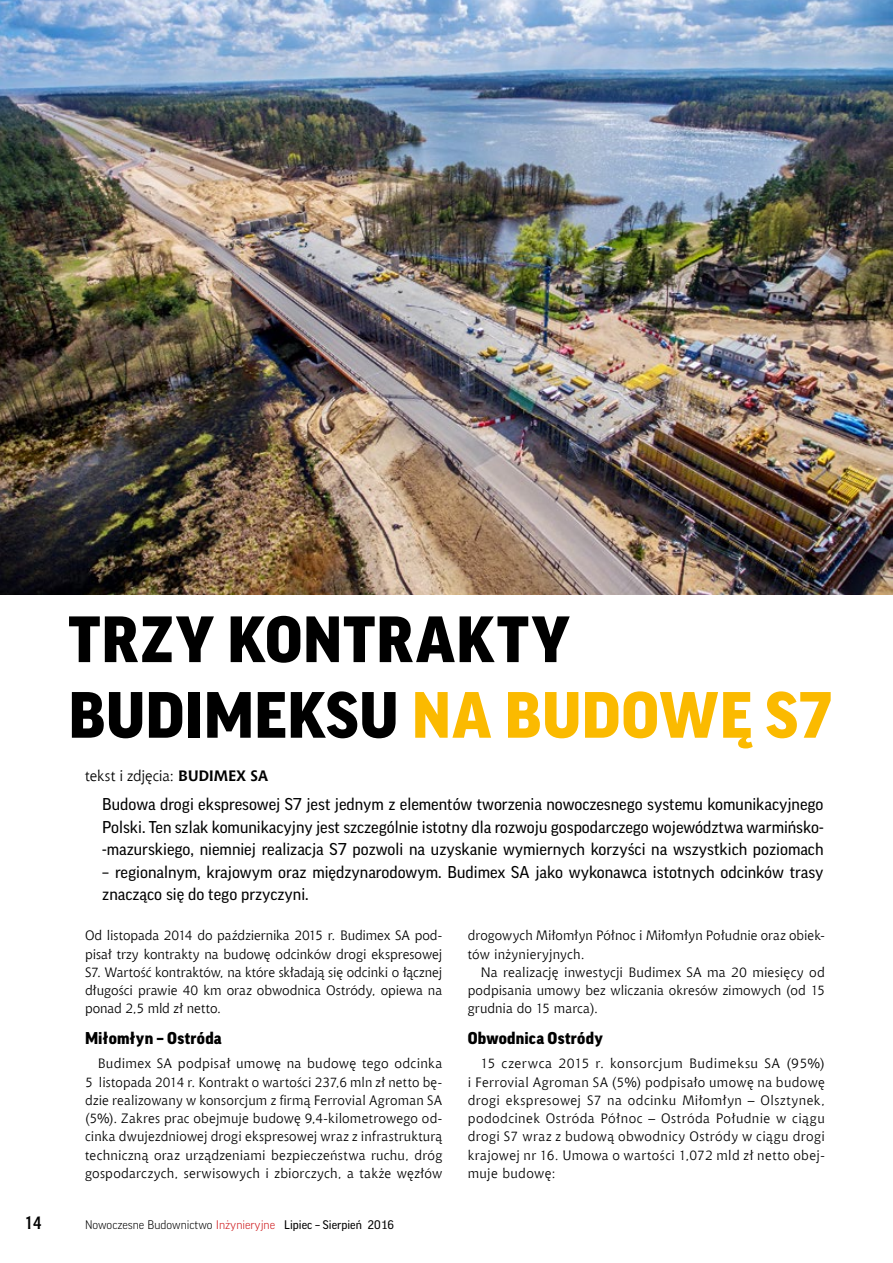
<style>
.page{position:relative;width:893px;height:1263px;background:#fff}
.page>*{position:absolute;margin:0;border:0;box-sizing:border-box;transform-origin:0 0}
.tytul{font:900 63px/75.6px "Good Pro";letter-spacing:.01em;color:#000}
.t1{font:700 18px "Aerton Cnd EFN";color:#000}
.lead{font:16.5px/22.5px "Good Pro";color:#000;text-align:justify}
.srodtytuly{font:900 16.5px "Good Pro";letter-spacing:.015em;color:#000}
.autor{font:15px "Chianti EU";letter-spacing:-.015em;color:#000}
.text_podstawowy{font:13.5px/18.3px "Chianti EU";letter-spacing:.015em;color:#000;text-align:justify}
.text_pierwszy{font:13.5px/18.3px "Chianti EU";letter-spacing:-.005em;color:#000;text-align:justify}
.t2{font:300 12px "Good Pro";color:#000}
.s1{color:#fbba00}
.s2{font-weight:700}
.s3{color:#cd171a}
.s4{font-weight:400}
</style>
<div class="page">
<img style="left:0;top:0;width:893px;height:594px">
<p class="tytul" style="left:68px;top:602px;width:764px">TRZY KONTRAKTY<br>BUDIMEKSU <span class="s1">NA BUDOWĘ S7</span></p>
<p class="autor" style="left:85px;top:766px;width:184px">tekst i zdjęcia: <span class="s2">BUDIMEX SA</span></p>
<p class="lead" style="left:102px;top:793px;width:723px">Budowa drogi ekspresowej S7 jest jednym z elementów tworzenia nowoczesnego systemu komunikacyjnego Polski. Ten szlak komunikacyjny jest szczególnie istotny dla rozwoju gospodarczego województwa warmińsko--mazurskiego, niemniej realizacja S7 pozwoli na uzyskanie wymiernych korzyści na wszystkich poziomach</p>
<p class="lead" style="left:102px;top:860px;width:723px">– regionalnym, krajowym oraz międzynarodowym. Budimex SA jako wykonawca istotnych odcinków trasy znacząco się do tego przyczyni.</p>
<p class="text_pierwszy" style="left:85px;top:926px;width:359px">Od listopada 2014 do października 2015 r. Budimex SA pod&shy;pisał trzy kontrakty na budowę odcinków drogi ekspresowej S7. Wartość kontraktów, na które składają się odcinki o łącznej długości prawie 40 km oraz obwodnica Ostródy, opiewa na ponad 2,5 mld zł netto.</p>
<p class="srodtytuly" style="left:85px;top:1029px;width:138px">Miłomłyn – Ostróda</p>
<p class="text_podstawowy" style="left:85px;top:1054px;width:359px;text-indent:13px">Budimex SA podpisał umowę na budowę tego odcinka 5 listopada 2014 r. Kontrakt o wartości 237,6 mln zł netto bę&shy;dzie realizowany w konsorcjum z firmą Ferrovial Agroman SA (5%). Zakres prac obejmuje budowę 9,4-kilometrowego od&shy;cinka dwujezdniowej drogi ekspresowej wraz z infrastrukturą techniczną oraz urządzeniami bezpieczeństwa ruchu, dróg gospodarczych, serwisowych i zbiorczych, a także węzłów</p>
<p class="t1" style="left:25px;top:1212px;width:18px">14</p>
<p class="t2" style="left:85px;top:1218px;width:310px">Nowoczesne Budownictwo <span class="s3">Inżynieryjne</span> <span class="s4">Lipiec – Sierpień 2016</span></p>
<p class="text_podstawowy" style="left:468px;top:926px;width:359px">drogowych Miłomłyn Północ i Miłomłyn Południe oraz obiek&shy;tów inżynieryjnych.</p>
<p class="text_podstawowy" style="left:468px;top:963px;width:359px;text-indent:13px">Na realizację inwestycji Budimex SA ma 20 miesięcy od podpisania umowy bez wliczania okresów zimowych (od 15 grudnia do 15 marca).</p>
<p class="srodtytuly" style="left:468px;top:1029px;width:137px">Obwodnica Ostródy</p>
<p class="text_podstawowy" style="left:468px;top:1054px;width:359px;text-indent:13px">15 czerwca 2015 r. konsorcjum Budimeksu SA (95%) i Ferrovial Agroman SA (5%) podpisało umowę na budowę drogi ekspresowej S7 na odcinku Miłomłyn – Olsztynek, pododcinek Ostróda Północ – Ostróda Południe w ciągu drogi S7 wraz z budową obwodnicy Ostródy w ciągu drogi krajowej nr 16. Umowa o wartości 1,072 mld zł netto obej&shy;muje budowę:</p>
</div>
